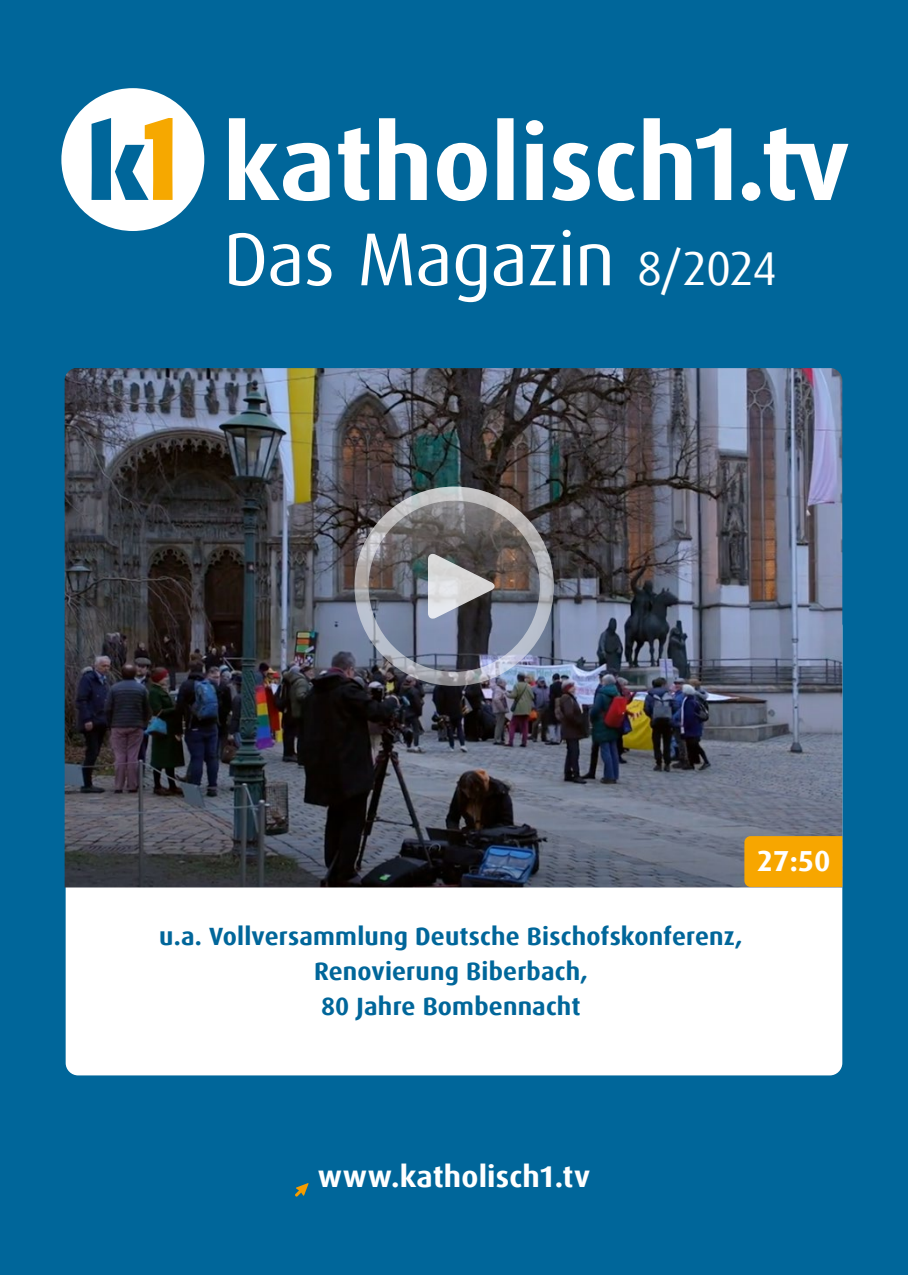
<style>
.page{position:relative;width:908px;height:1275px;background:#00669a}
.page>*{position:absolute;margin:0;border:0;box-sizing:border-box;transform-origin:0 0}
.t1{font:75px "Dax Offc Pro";letter-spacing:-.01em;color:#fff}
.t2{font:700 30px "Dax Offc Pro";letter-spacing:.005em;color:#fff}
.t3{font:700 29px "Dax Offc Pro";color:#fff}
.t4{font:700 25px/35px "Dax Offc Pro";letter-spacing:.005em;color:#00669a;text-align:center}
.s1{font-size:47.5px}
</style>
<div class="page">
<div style="left:66px;top:614px;width:776px;height:461px;background:#fff;border-radius:12px"></div>
<svg style="left:295px;top:1183px;width:14px;height:14px"></svg>
<img style="left:65px;top:368px;width:777px;height:520px">
<div style="left:744px;top:836px;width:98px;height:51px;background:#f7a600"></div>
<svg style="left:354px;top:487px;width:200px;height:199px;background:#72747d"></svg>
<svg style="left:428px;top:553px;width:67px;height:67px;background:#969598"></svg>
<div style="left:354px;top:487px;width:200px;height:199px;border:14px solid #fff;border-radius:50%"></div>
<svg style="left:229px;top:118px;width:619px;height:83px"></svg>
<div style="left:61px;top:88px;width:143px;height:143px;background:#fff;border-radius:50%"></div>
<svg style="left:91px;top:118px;width:81px;height:82px"></svg>
<h1 class="t1" style="left:223px;top:211px;width:555px">Das Magazin <span class="s1">8/2024</span></h1>
<p class="t3" style="left:756px;top:842px;width:75px">27:50</p>
<p class="t4" style="left:159px;top:919px;width:585px">u.a. Vollversammlung Deutsche Bischofskonferenz,<br>Renovierung Biberbach,<br>80 Jahre Bombennacht</p>
<p class="t2" style="left:318px;top:1157px;width:274px">www.katholisch1.tv</p>
</div>
